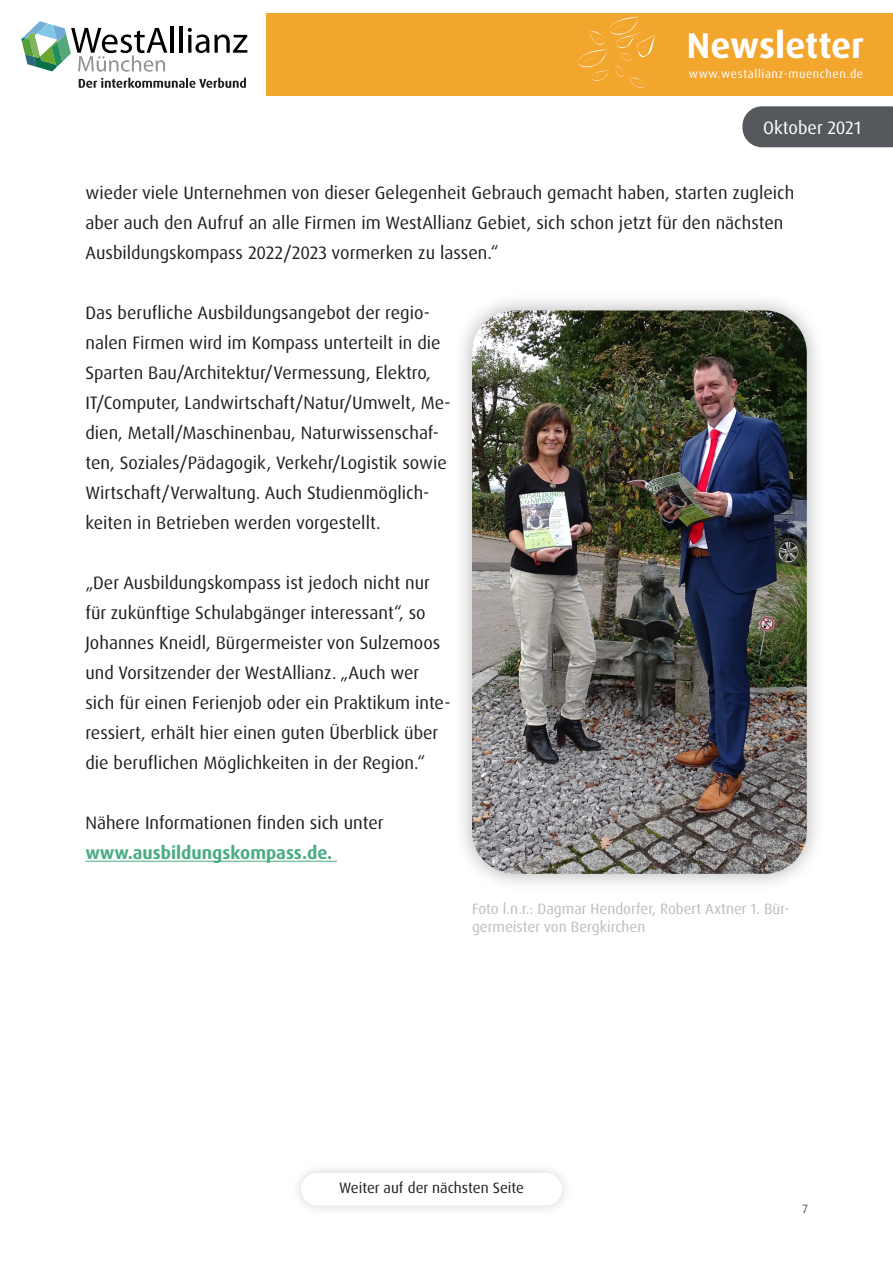
<style>
.page{position:relative;width:893px;height:1263px;background:#fff}
.page>*{position:absolute;margin:0;border:0;box-sizing:border-box;transform-origin:0 0}
.t1{font:700 36px "Dax Pro";color:#fff}
.t2{font:18px/30px "Dax Pro";color:#231f20}
.t3{font:700 18px "Dax Pro";color:#4aac82}
.t4{font:18px "Dax Pro";color:#fff}
.t5{font:15px/18px "Dax Pro";color:#bcbdc0}
.t6{font:15px "Dax Pro";color:#231f20}
.t7{font:12px "Dax Pro";letter-spacing:.05em;color:#fff}
.t8{font:12px "Dax Pro";color:#585859}
</style>
<div class="page">
<div style="left:290px;top:1161px;width:283px;height:56px;background:#231f20;opacity:.2"></div>
<div style="left:301px;top:1173px;width:261px;height:32px;background:#fff;border-radius:16px"></div>
<hr style="left:85px;top:861px;width:252px;height:1px;background:#4aac82">
<div style="left:453px;top:292px;width:372px;height:601px;background:#231f20;opacity:.35"></div>
<img style="left:472px;top:310px;width:335px;height:564px">
<div style="left:266px;top:13px;width:627px;height:83px;background:#f2a62e"></div>
<div style="left:742px;top:106px;width:151px;height:41px;background:#55585c"></div>
<hr style="left:171px;top:27px;width:3px;height:26px;background:#000">
<hr style="left:180px;top:27px;width:3px;height:26px;background:#000">
<svg style="left:188px;top:28px;width:59px;height:25px"></svg>
<svg style="left:21px;top:21px;width:146px;height:51px"></svg>
<svg style="left:79px;top:78px;width:167px;height:10px"></svg>
<svg style="left:578px;top:16px;width:78px;height:72px"></svg>
<h1 class="t1" style="left:687px;top:22px;width:179px">Newsletter</h1>
<p class="t7" style="left:689px;top:66px;width:176px">www.westallianz-muenchen.de</p>
<p class="t4" style="left:763px;top:116px;width:99px">Oktober 2021</p>
<p class="t2" style="left:85px;top:178px;width:710px">wieder viele Unternehmen von dieser Gelegenheit Gebrauch gemacht haben, starten zugleich aber auch den Aufruf an alle Firmen im WestAllianz Gebiet, sich schon jetzt für den nächsten<br>Ausbildungskompass 2022/2023 vormerken zu lassen.“</p>
<p class="t2" style="left:85px;top:298px;width:367px">Das berufliche Ausbildungsangebot der regio&shy;nalen Firmen wird im Kompass unterteilt in die Sparten Bau/Architektur/Vermessung, Elektro, IT/Computer, Landwirtschaft/Natur/Umwelt, Me&shy;dien, Metall/Maschinenbau, Naturwissenschaf&shy;ten, Soziales/Pädagogik, Verkehr/Logistik sowie Wirtschaft/Verwaltung. Auch Studienmöglich&shy;keiten in Betrieben werden vorgestellt.</p>
<p class="t2" style="left:85px;top:568px;width:367px">„Der Ausbildungskompass ist jedoch nicht nur für zukünftige Schulabgänger interessant“, so Johannes Kneidl, Bürgermeister von Sulzemoos und Vorsitzender der WestAllianz. „Auch wer sich für einen Ferienjob oder ein Praktikum inte&shy;ressiert, erhält hier einen guten Überblick über die beruflichen Möglichkeiten in der Region.“</p>
<p class="t2" style="left:85px;top:808px;width:300px">Nähere Informationen finden sich unter</p>
<p class="t3" style="left:85px;top:841px;width:248px">www.ausbildungskompass.de.</p>
<p class="t5" style="left:472px;top:900px;width:319px">Foto l.n.r.: Dagmar Hendorfer, Robert Axtner 1. Bür&shy;germeister von Bergkirchen</p>
<p class="t6" style="left:339px;top:1178px;width:187px">Weiter auf der nächsten Seite</p>
<p class="t8" style="left:802px;top:1201px;width:7px">7</p>
</div>
